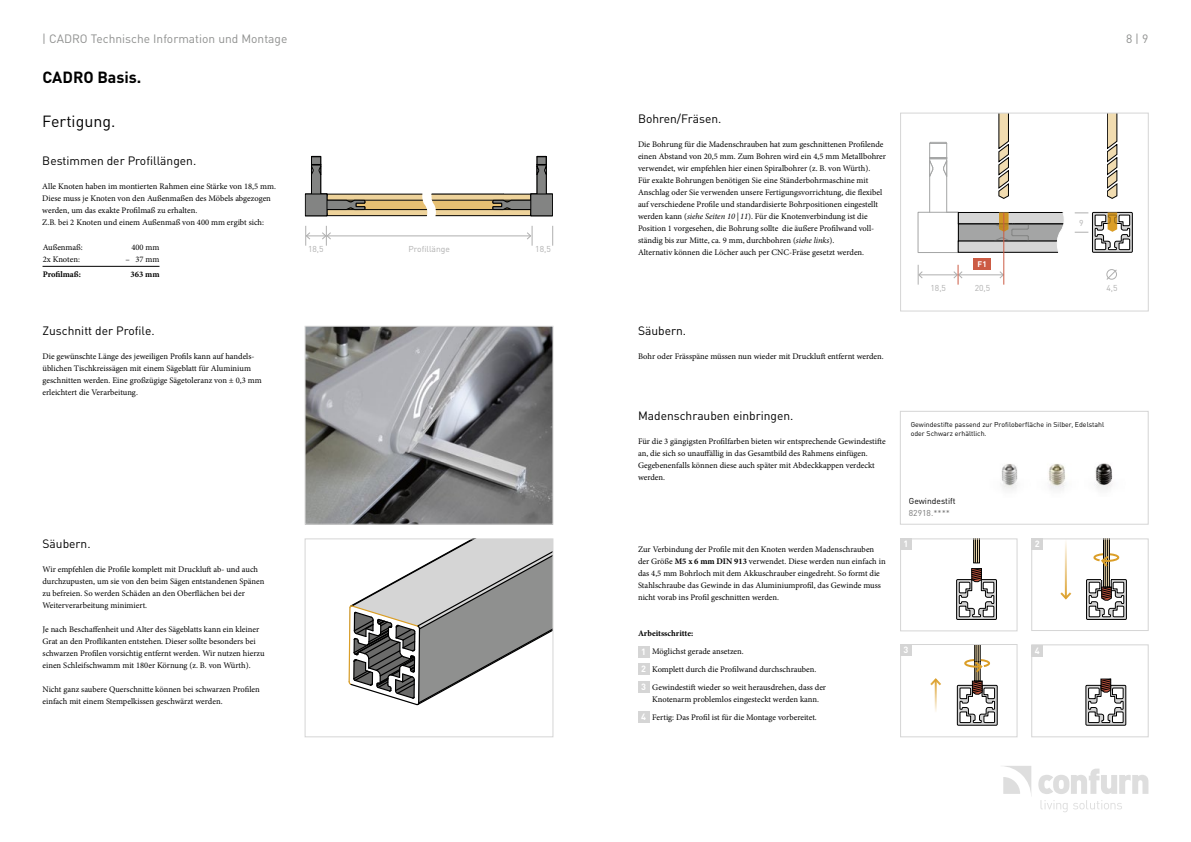
<style>
.page{position:relative;width:1191px;height:842px;background:#fff}
.page>*{position:absolute;margin:0;border:0;box-sizing:border-box;transform-origin:0 0}
.t1{font:700 16px "DIN Pro";color:#000}
.t2{font:16px "DIN Pro";color:#000}
.t3{font:12px "DIN Pro";color:#000}
.t4{font:12px "DIN Pro";color:#8f908f}
.t5{font:700 9px/17.4px "DIN Pro";color:#fff;text-align:justify}
.t6{font:8.5px/12px "Minion Pro";color:#000}
.t7{font:8.5px "DIN Pro";color:#afafaf}
.t8{font:700 8.5px "Minion Pro";color:#000}
.t9{font:8.5px "DIN Pro";color:#000}
.t10{font:8.5px "DIN Pro";color:#777}
.t11{font:700 8px "DIN Pro";color:#fff}
.t12{font:7px/9px "DIN Pro";color:#000}
.s1{font-style:italic}
.s2{font-weight:700}
</style>
<div class="page">
<svg style="left:1003px;top:766px;width:28px;height:28px"></svg>
<svg style="left:1038px;top:769px;width:110px;height:25px"></svg>
<svg style="left:1040px;top:800px;width:27px;height:12px"></svg>
<svg style="left:1073px;top:800px;width:49px;height:9px"></svg>
<svg style="left:1085px;top:679px;width:41px;height:47px"></svg>
<div style="left:1031px;top:645px;width:117px;height:92px;border:1px solid #d5d5d5"></div>
<div style="left:918px;top:212px;width:40px;height:41px;border:1px solid #a4a5a5"></div>
<hr style="left:946px;top:176px;width:1px;height:36px;background:#a4a5a5">
<hr style="left:929px;top:176px;width:1px;height:36px;background:#a4a5a5">
<svg style="left:929px;top:142px;width:18px;height:35px"></svg>
<svg style="left:998px;top:115px;width:10px;height:84px"></svg>
<svg style="left:1107px;top:115px;width:10px;height:84px"></svg>
<div style="left:900px;top:113px;width:248px;height:198px;border:1px solid #d5d5d5"></div>
<svg style="left:305px;top:156px;width:248px;height:60px"></svg>
<div style="left:305px;top:194px;width:22px;height:22px;background:#838483"></div>
<div style="left:305px;top:194px;width:22px;height:22px;border:1px solid #000"></div>
<img style="left:307px;top:328px;width:244px;height:194px">
<div style="left:305px;top:326px;width:248px;height:198px;border:1px solid #d5d5d5"></div>
<svg style="left:348px;top:541px;width:203px;height:164px"></svg>
<div style="left:305px;top:539px;width:248px;height:198px;border:1px solid #d5d5d5"></div>
<div style="left:900px;top:644px;width:117px;height:93px;border:1px solid #d5d5d5"></div>
<div style="left:900px;top:411px;width:248px;height:113px;background:#fff;border:1px solid #d5d5d5"></div>
<hr style="left:919px;top:275px;width:38px;height:1px;background:#afafaf">
<hr style="left:958px;top:275px;width:45px;height:1px;background:#afafaf">
<svg style="left:999px;top:271px;width:4px;height:8px"></svg>
<svg style="left:918px;top:265px;width:5px;height:20px"></svg>
<svg style="left:953px;top:265px;width:10px;height:20px"></svg>
<hr style="left:1003px;top:213px;width:1px;height:72px;background:#cc5b44">
<svg style="left:946px;top:207px;width:186px;height:52px"></svg>
<svg style="left:1106px;top:269px;width:11px;height:11px"></svg>
<hr style="left:327px;top:236px;width:203px;height:1px;background:#afafaf">
<svg style="left:526px;top:226px;width:7px;height:20px"></svg>
<svg style="left:305px;top:226px;width:26px;height:20px"></svg>
<svg style="left:552px;top:226px;width:1px;height:20px"></svg>
<img style="left:1001px;top:464px;width:17px;height:26px">
<img style="left:1048px;top:463px;width:18px;height:27px">
<img style="left:1095px;top:463px;width:18px;height:27px">
<div style="left:1031px;top:539px;width:117px;height:92px;border:1px solid #d5d5d5"></div>
<svg style="left:956px;top:541px;width:41px;height:79px"></svg>
<div style="left:900px;top:539px;width:117px;height:92px;border:1px solid #d5d5d5"></div>
<hr style="left:1064px;top:539px;width:2px;height:59px;background:#db9e27">
<svg style="left:1060px;top:590px;width:12px;height:10px"></svg>
<hr style="left:934px;top:680px;width:2px;height:33px;background:#db9e27">
<svg style="left:930px;top:678px;width:11px;height:9px"></svg>
<svg style="left:1086px;top:539px;width:40px;height:81px"></svg>
<svg style="left:957px;top:644px;width:40px;height:82px"></svg>
<div style="left:973px;top:259px;width:17px;height:11px;background:#cc5b44"></div>
<div style="left:900px;top:539px;width:11px;height:11px;background:#d5d5d5"></div>
<div style="left:900px;top:644px;width:11px;height:11px;background:#d5d5d5"></div>
<div style="left:1031px;top:539px;width:11px;height:11px;background:#d5d5d5"></div>
<div style="left:1031px;top:645px;width:11px;height:11px;background:#d5d5d5"></div>
<hr style="left:43px;top:266px;width:116px;height:1px;background:#000">
<div style="left:638px;top:646px;width:11px;height:12px;background:#d5d5d5"></div>
<div style="left:638px;top:663px;width:11px;height:12px;background:#d5d5d5"></div>
<div style="left:638px;top:681px;width:11px;height:11px;background:#d5d5d5"></div>
<div style="left:638px;top:711px;width:11px;height:12px;background:#d5d5d5"></div>
<h2 class="t4" style="left:42px;top:29px;width:247px">| CADRO Technische Information und Montage</h2>
<h1 class="t1" style="left:43px;top:65px;width:100px">CADRO Basis.</h1>
<h1 class="t2" style="left:42px;top:109px;width:75px">Fertigung.</h1>
<h2 class="t3" style="left:42px;top:151px;width:155px">Bestimmen der Profillängen.</h2>
<p class="t6" style="left:42px;top:180px;width:235px">Alle Knoten haben im montierten Rahmen eine Stärke von 18,5 mm.<br>Diese muss je Knoten von den Außenmaßen des Möbels abgezogen werden, um das exakte Profilmaß zu erhalten.<br>Z.B. bei 2 Knoten und einem Außenmaß von 400 mm ergibt sich:</p>
<p class="t6" style="left:43px;top:241px;width:42px">Außenmaß:</p>
<p class="t6" style="left:131px;top:241px;width:30px">400 mm</p>
<p class="t6" style="left:43px;top:253px;width:39px">2x Knoten:</p>
<p class="t6" style="left:126px;top:253px;width:35px">– 37 mm</p>
<p class="t8" style="left:43px;top:268px;width:40px">Profilmaß:</p>
<p class="t8" style="left:131px;top:268px;width:30px">363 mm</p>
<h2 class="t3" style="left:43px;top:322px;width:114px">Zuschnitt der Profile.</h2>
<p class="t6" style="left:43px;top:350px;width:221px">Die gewünschte Länge des jeweiligen Profils kann auf handels&shy;üblichen Tischkreissägen mit einem Sägeblatt für Aluminium geschnitten werden. Eine großzügige Sägetoleranz von ± 0,3 mm erleichtert die Verarbeitung.</p>
<p class="t7" style="left:308px;top:242px;width:17px">18,5</p>
<p class="t7" style="left:408px;top:242px;width:43px">Profillänge</p>
<p class="t7" style="left:535px;top:242px;width:17px">18,5</p>
<h2 class="t3" style="left:43px;top:534px;width:50px">Säubern.</h2>
<p class="t6" style="left:43px;top:563px;width:223px">Wir empfehlen die Profile komplett mit Druckluft ab- und auch durchzupusten, um sie von den beim Sägen entstandenen Spänen zu befreien. So werden Schäden an den Oberflächen bei der Weiterverarbeitung minimiert.</p>
<p class="t6" style="left:43px;top:623px;width:223px">Je nach Beschaffenheit und Alter des Sägeblatts kann ein kleiner Grat an den Proflikanten entstehen. Dieser sollte besonders bei schwarzen Profilen vorsichtig entfernt werden. Wir nutzen hierzu einen Schleifschwamm mit 180er Körnung (z. B. von Würth).</p>
<p class="t6" style="left:43px;top:683px;width:219px">Nicht ganz saubere Querschnitte können bei schwarzen Profilen einfach mit einem Stempelkissen geschwärzt werden.</p>
<h2 class="t4" style="left:1126px;top:29px;width:24px">8 | 9</h2>
<h2 class="t3" style="left:638px;top:109px;width:85px">Bohren/Fräsen.</h2>
<p class="t6" style="left:638px;top:138px;width:249px">Die Bohrung für die Madenschrauben hat zum geschnittenen Profilende einen Abstand von 20,5 mm. Zum Bohren wird ein 4,5 mm Metallbohrer verwendet, wir empfehlen hier einen Spiralbohrer (z. B. von Würth).<br>Für exakte Bohrungen benötigen Sie eine Ständerbohrmaschine mit Anschlag oder Sie verwenden unsere Fertigungsvorrichtung, die flexibel auf verschiedene Profile und standardisierte Bohrpositionen eingestellt werden kann (<span class="s1">siehe Seiten 10 | 11</span>). Für die Knotenverbindung ist die Position 1 vorgesehen, die Bohrung sollte die äußere Profilwand voll&shy;ständig bis zur Mitte, ca. 9 mm, durchbohren (<span class="s1">siehe links</span>).<br>Alternativ können die Löcher auch per CNC-Fräse gesetzt werden.</p>
<h2 class="t3" style="left:638px;top:322px;width:50px">Säubern.</h2>
<p class="t6" style="left:638px;top:350px;width:247px">Bohr oder Frässpäne müssen nun wieder mit Druckluft entfernt werden.</p>
<p class="t11" style="left:977px;top:258px;width:11px">F1</p>
<p class="t7" style="left:930px;top:281px;width:17px">18,5</p>
<p class="t7" style="left:974px;top:281px;width:17px">20,5</p>
<p class="t7" style="left:1079px;top:216px;width:6px">9</p>
<p class="t7" style="left:1106px;top:281px;width:13px">4,5</p>
<h2 class="t3" style="left:638px;top:407px;width:157px">Madenschrauben einbringen.</h2>
<p class="t6" style="left:638px;top:436px;width:249px">Für die 3 gängigsten Profilfarben bieten wir entsprechende Gewindestifte an, die sich so unauffällig in das Gesamtbild des Rahmens einfügen.<br>Gegebenenfalls können diese auch später mit Abdeckkappen verdeckt werden.</p>
<p class="t6" style="left:638px;top:544px;width:249px">Zur Verbindung der Profile mit den Knoten werden Madenschrauben der Größe <span class="s2">M5 x 6 mm DIN 913</span> verwendet. Diese werden nun einfach in das 4,5 mm Bohrloch mit dem Akkuschrauber eingedreht. So formt die Stahlschraube das Gewinde in das Aluminiumprofil, das Gewinde muss nicht vorab ins Profil geschnitten werden.</p>
<p class="t8" style="left:638px;top:628px;width:57px">Arbeitsschritte:</p>
<p class="t6" style="left:652px;top:643px;width:175px;line-height:18px">Möglichst gerade ansetzen.<br>Komplett durch die Profilwand durchschrauben.<br>Gewindestift wieder so weit herausdrehen, dass der</p>
<p class="t6" style="left:652px;top:691px;width:168px;line-height:18px">Knotenarm problemlos eingesteckt werden kann.<br>Fertig: Das Profil ist für die Montage vorbereitet.</p>
<p class="t5" style="left:641px;top:642px;width:6px">1<br>2<br>3</p>
<p class="t5" style="left:641px;top:708px;width:6px">4</p>
<p class="t12" style="left:910px;top:420px;width:195px">Gewindestifte passend zur Profiloberfläche in Silber, Edelstahl oder Schwarz erhältlich.</p>
<p class="t9" style="left:909px;top:494px;width:48px">Gewindestift</p>
<p class="t10" style="left:909px;top:506px;width:43px">82918.****</p>
<p class="t5" style="left:903px;top:535px;width:6px">1</p>
<p class="t5" style="left:903px;top:640px;width:6px">3</p>
<p class="t5" style="left:1034px;top:535px;width:6px">2</p>
<p class="t5" style="left:1034px;top:641px;width:6px">4</p>
</div>
